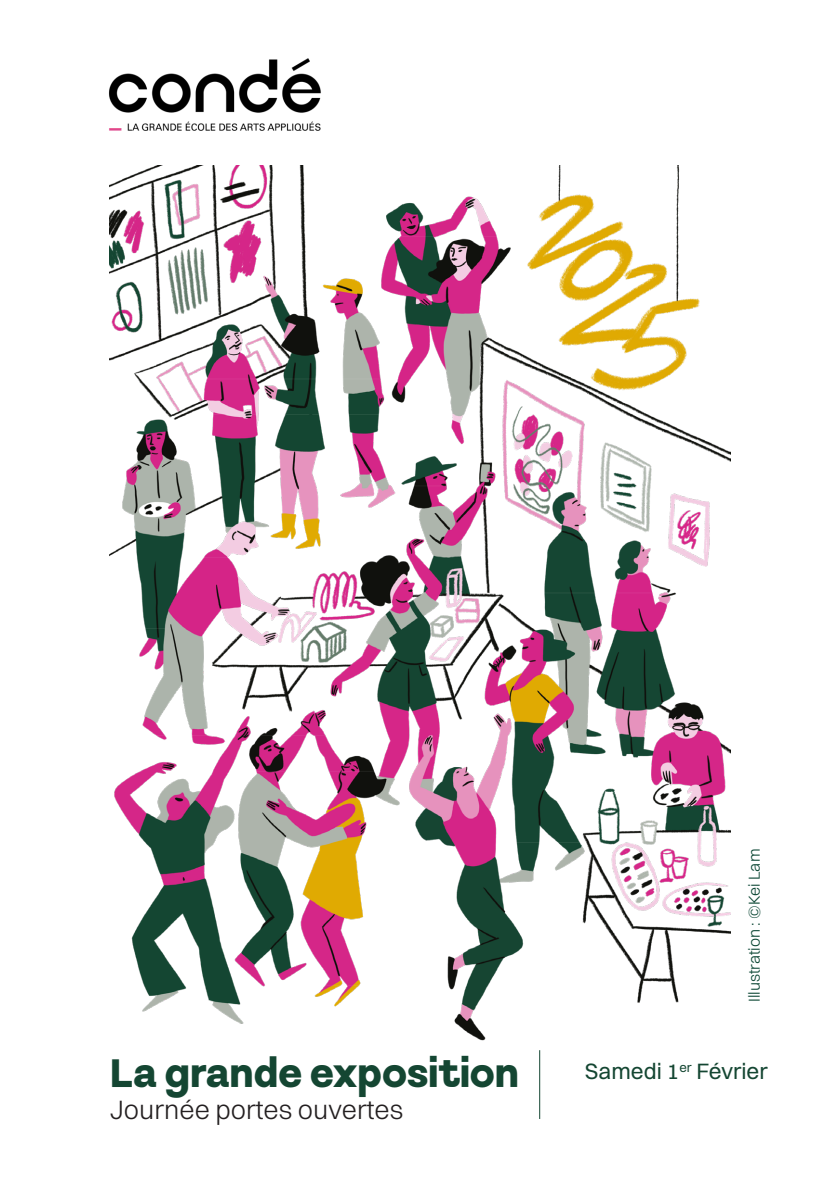
<style>
.page{position:relative;width:840px;height:1191px;background:#fff}
.page>*{position:absolute;margin:0;border:0;box-sizing:border-box;transform-origin:0 0}
.t1{font:900 39px "Serotiva";color:#144632}
.t2{font:300 26.8px "Switzer";color:#231f20}
.t3{font:22.4px "Switzer";color:#144632}
.t4{font:300 16px "Switzer";color:#084431}
</style>
<div class="page">
<img style="left:110px;top:166px;width:619px;height:875px">
<img style="left:109px;top:58px;width:212px;height:73px">
<hr style="left:539px;top:1050px;width:1px;height:69px;background:#144632">
<p class="t1" style="left:110px;top:1048px;width:410px">La grande exposition</p>
<p class="t2" style="left:110px;top:1093px;width:295px">Journée portes ouvertes</p>
<p class="t4" style="left:744px;top:1002px;width:155px;rotate:-90deg">Illustration : ©Kei Lam</p>
<p class="t3" style="left:584px;top:1058px;width:184px">Samedi 1<sup>er</sup> Février</p>
</div>
